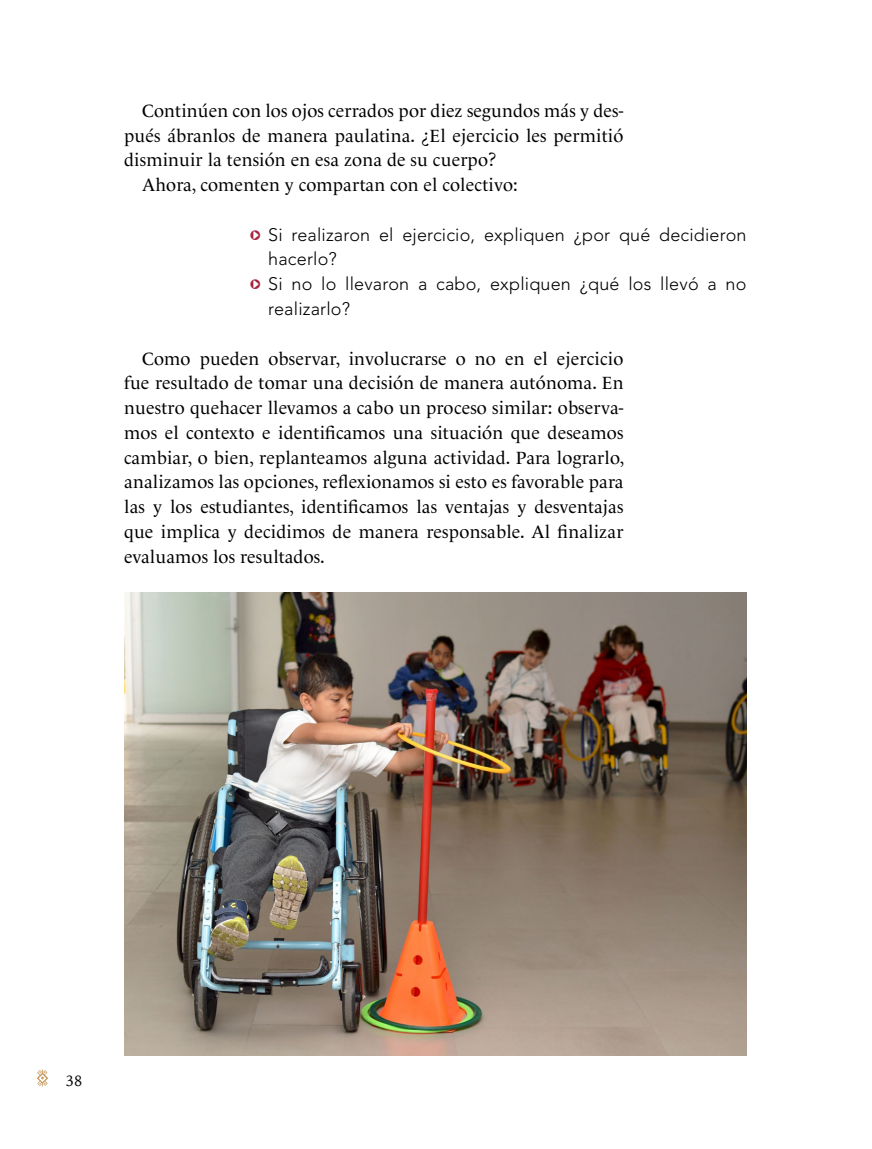
<style>
.page{position:relative;width:872px;height:1149px;background:#fff}
.page>*{position:absolute;margin:0;border:0;box-sizing:border-box;transform-origin:0 0}
.t1{font:18px/24.8px "Le Monde Livre";letter-spacing:.01em;color:#000;text-align:justify}
.t2{font:300 18px "Avenir LT Std";letter-spacing:.01em;color:#000}
.t3{font:15px "Iowan Old Style";color:#000}
.s1{font-family:"KG Arrows";font-weight:400;color:#a42540}
</style>
<div class="page">
<svg style="left:37px;top:1069px;width:11px;height:17px"></svg>
<img style="left:124px;top:592px;width:622px;height:462px">
<p class="t1" style="left:142px;top:98px;width:483px">Continúen con los ojos cerrados por diez segundos más y des-</p>
<p class="t1" style="left:124px;top:123px;width:501px">pués ábranlos de manera paulatina. ¿El ejercicio les permitió</p>
<p class="t1" style="left:124px;top:148px;width:374px">disminuir la tensión en esa zona de su cuerpo?</p>
<p class="t1" style="left:142px;top:172px;width:377px">Ahora, comenten y compartan con el colectivo:</p>
<p class="t2" style="left:250px;top:224px;width:498px"><span class="s1">y</span> Si realizaron el ejercicio, expliquen ¿por qué decidieron</p>
<p class="t2" style="left:268px;top:248px;width:70px">hacerlo?</p>
<p class="t2" style="left:250px;top:273px;width:498px"><span class="s1">y</span> Si no lo llevaron a cabo, expliquen ¿qué los llevó a no</p>
<p class="t2" style="left:268px;top:298px;width:83px">realizarlo?</p>
<p class="t1" style="left:124px;top:346px;width:501px;text-indent:18px">Como pueden observar, involucrarse o no en el ejercicio fue resultado de tomar una decisión de manera autónoma. En nuestro quehacer llevamos a cabo un proceso similar: observa&shy;mos el contexto e identificamos una situación que deseamos cambiar, o bien, replanteamos alguna actividad. Para lograrlo, analizamos las opciones, reflexionamos si esto es favorable para las y los estudiantes, identificamos las ventajas y desventajas que implica y decidimos de manera responsable. Al finalizar evaluamos los resultados.</p>
<p class="t3" style="left:66px;top:1066px;width:18px">38</p>
</div>
